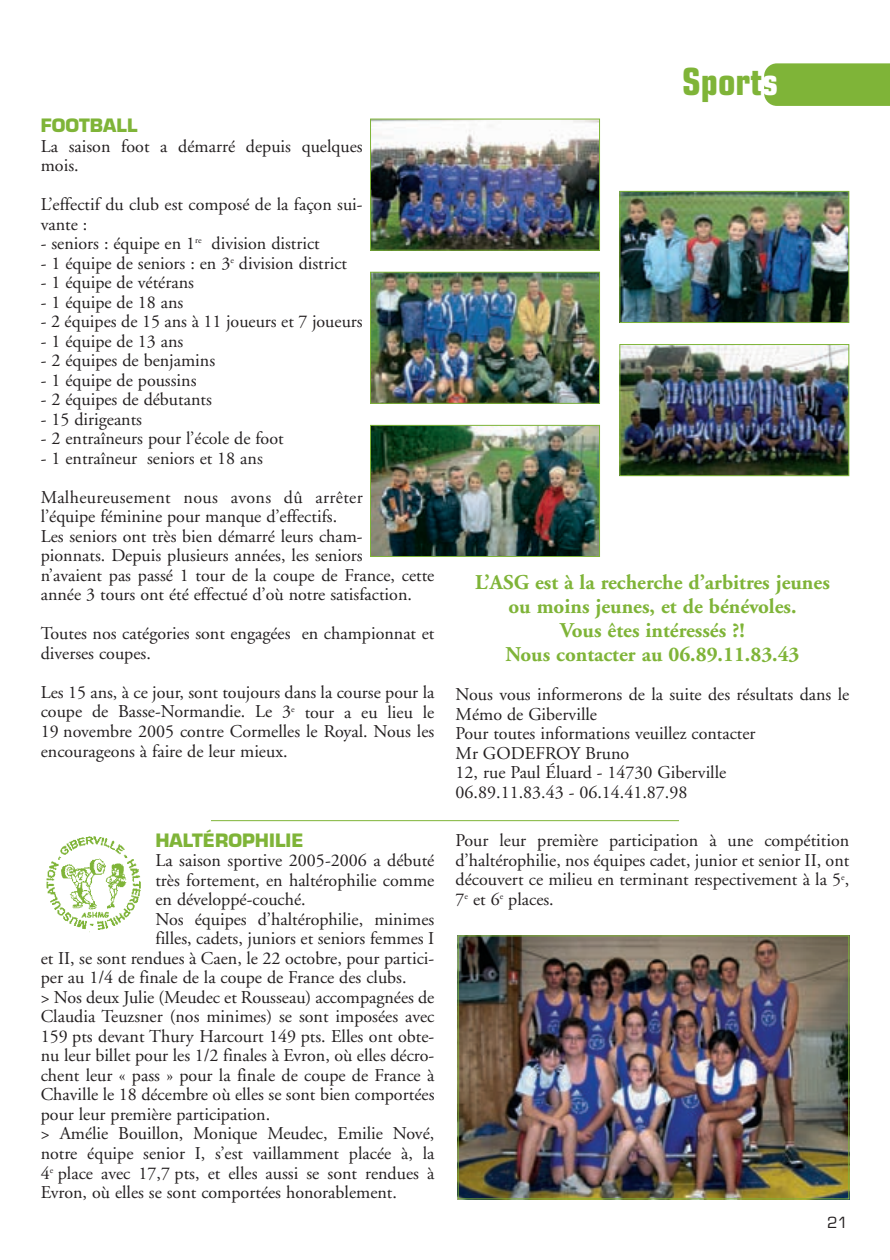
<style>
.page{position:relative;width:890px;height:1260px;background:#fff}
.page>*{position:absolute;margin:0;border:0;box-sizing:border-box;transform-origin:0 0}
.t1{font:700 condensed 37.5px "Eurostile";color:#7fb438}
.t2{font:700 21px/24px "Adobe Garamond";color:#7fb438;text-align:center}
.t3{font:18px/19.5px "Adobe Garamond";color:#231f20}
.t4{font:18px/39px "Adobe Garamond";letter-spacing:.02em;color:#231f20}
.t5{font:700 18px "Eurostile";color:#7fb438}
.t6{font:15px "Eurostile";color:#231f20}
.s1{color:#fff}
</style>
<div class="page">
<img style="left:46px;top:63px;width:843px;height:1137px">
<p class="t5" style="left:41px;top:119px;width:98px">FOOTBALL</p>
<p class="t3" style="left:41px;top:138px;width:323px">La saison foot a démarré depuis quelques mois.</p>
<p class="t3" style="left:41px;top:196px;width:323px">L’effectif du club est composé de la façon sui&shy;vante :</p>
<p class="t3" style="left:41px;top:235px;width:280px">- seniors : équipe en 1<sup>re</sup> division district</p>
<p class="t3" style="left:41px;top:255px;width:308px">- 1 équipe de seniors : en 3<sup>e</sup> division district</p>
<p class="t3" style="left:41px;top:274px;width:155px">- 1 équipe de vétérans</p>
<p class="t3" style="left:41px;top:294px;width:144px">- 1 équipe de 18 ans</p>
<p class="t3" style="left:41px;top:313px;width:323px">- 2 équipes de 15 ans à 11 joueurs et 7 joueurs</p>
<p class="t3" style="left:41px;top:333px;width:144px">- 1 équipe de 13 ans</p>
<p class="t3" style="left:41px;top:352px;width:176px">- 2 équipes de benjamins</p>
<p class="t3" style="left:41px;top:372px;width:157px">- 1 équipe de poussins</p>
<p class="t3" style="left:41px;top:391px;width:172px">- 2 équipes de débutants</p>
<p class="t3" style="left:41px;top:411px;width:103px">- 15 dirigeants</p>
<p class="t3" style="left:41px;top:430px;width:244px">- 2 entraîneurs pour l’école de foot</p>
<p class="t4" style="left:41px;top:440px;width:323px">- 1 entraîneur seniors et 18 ans<br>Malheureusement nous avons dû arrêter</p>
<p class="t3" style="left:41px;top:508px;width:395px">l’équipe féminine pour manque d’effectifs.<br>Les seniors ont très bien démarré leurs cham-<br>pionnats. Depuis plusieurs années, les seniors<br>n’avaient pas passé 1 tour de la coupe de France, cette année 3 tours ont été effectué d’où notre satisfaction.</p>
<p class="t3" style="left:41px;top:625px;width:395px">Toutes nos catégories sont engagées en championnat et diverses coupes.</p>
<p class="t3" style="left:41px;top:684px;width:395px;text-align:justify">Les 15 ans, à ce jour, sont toujours dans la course pour la coupe de Basse-Normandie. Le 3<sup>e</sup> tour a eu lieu le 19 novembre 2005 contre Cormelles le Royal. Nous les encourageons à faire de leur mieux.</p>
<p class="t5" style="left:155px;top:833px;width:150px">HALTÉROPHILIE</p>
<p class="t3" style="left:155px;top:852px;width:280px">La saison sportive 2005-2006 a débuté</p>
<p class="t3" style="left:155px;top:872px;width:280px">très fortement, en haltérophilie comme</p>
<p class="t3" style="left:155px;top:891px;width:152px">en développé-couché.</p>
<p class="t3" style="left:155px;top:911px;width:280px">Nos équipes d’haltérophilie, minimes</p>
<p class="t3" style="left:155px;top:930px;width:280px">filles, cadets, juniors et seniors femmes I</p>
<p class="t3" style="left:41px;top:950px;width:395px">et II, se sont rendues à Caen, le 22 octobre, pour partici-</p>
<p class="t3" style="left:41px;top:969px;width:367px">per au 1/4 de finale de la coupe de France des clubs.</p>
<p class="t3" style="left:41px;top:989px;width:395px">&gt; Nos deux Julie (Meudec et Rousseau) accompagnées de</p>
<p class="t3" style="left:41px;top:1008px;width:395px">Claudia Teuzsner (nos minimes) se sont imposées avec</p>
<p class="t3" style="left:41px;top:1028px;width:395px">159 pts devant Thury Harcourt 149 pts. Elles ont obte-</p>
<p class="t3" style="left:41px;top:1047px;width:395px">nu leur billet pour les 1/2 finales à Evron, où elles décro-</p>
<p class="t3" style="left:41px;top:1067px;width:395px">chent leur « pass » pour la finale de coupe de France à</p>
<p class="t3" style="left:41px;top:1086px;width:395px">Chaville le 18 décembre où elles se sont bien comportées</p>
<p class="t3" style="left:41px;top:1106px;width:231px">pour leur première participation.</p>
<p class="t3" style="left:41px;top:1125px;width:395px">&gt; Amélie Bouillon, Monique Meudec, Emilie Nové,</p>
<p class="t3" style="left:41px;top:1145px;width:395px">notre équipe senior I, s’est vaillamment placée à, la</p>
<p class="t3" style="left:41px;top:1164px;width:395px">4<sup>e</sup> place avec 17,7 pts, et elles aussi se sont rendues à</p>
<p class="t3" style="left:41px;top:1184px;width:357px">Evron, où elles se sont comportées honorablement.</p>
<h1 class="t1" style="left:682px;top:68px;width:97px">Sport<span class="s1">s</span></h1>
<p class="t2" style="left:475px;top:572px;width:356px">L’ASG est à la recherche d’arbitres jeunes ou moins jeunes, et de bénévoles.<br>Vous êtes intéressés ?!<br>Nous contacter au 06.89.11.83.43</p>
<p class="t3" style="left:455px;top:686px;width:395px">Nous vous informerons de la suite des résultats dans le Mémo de Giberville<br>Pour toutes informations veuillez contacter<br>Mr GODEFROY Bruno<br>12, rue Paul Éluard - 14730 Giberville<br>06.89.11.83.43 - 06.14.41.87.98</p>
<p class="t3" style="left:455px;top:832px;width:395px;text-align:justify">Pour leur première participation à une compétition d’haltérophilie, nos équipes cadet, junior et senior II, ont découvert ce milieu en terminant respectivement à la 5<sup>e</sup>, 7<sup>e</sup> et 6<sup>e</sup> places.</p>
<p class="t6" style="left:826px;top:1216px;width:22px">21</p>
</div>
